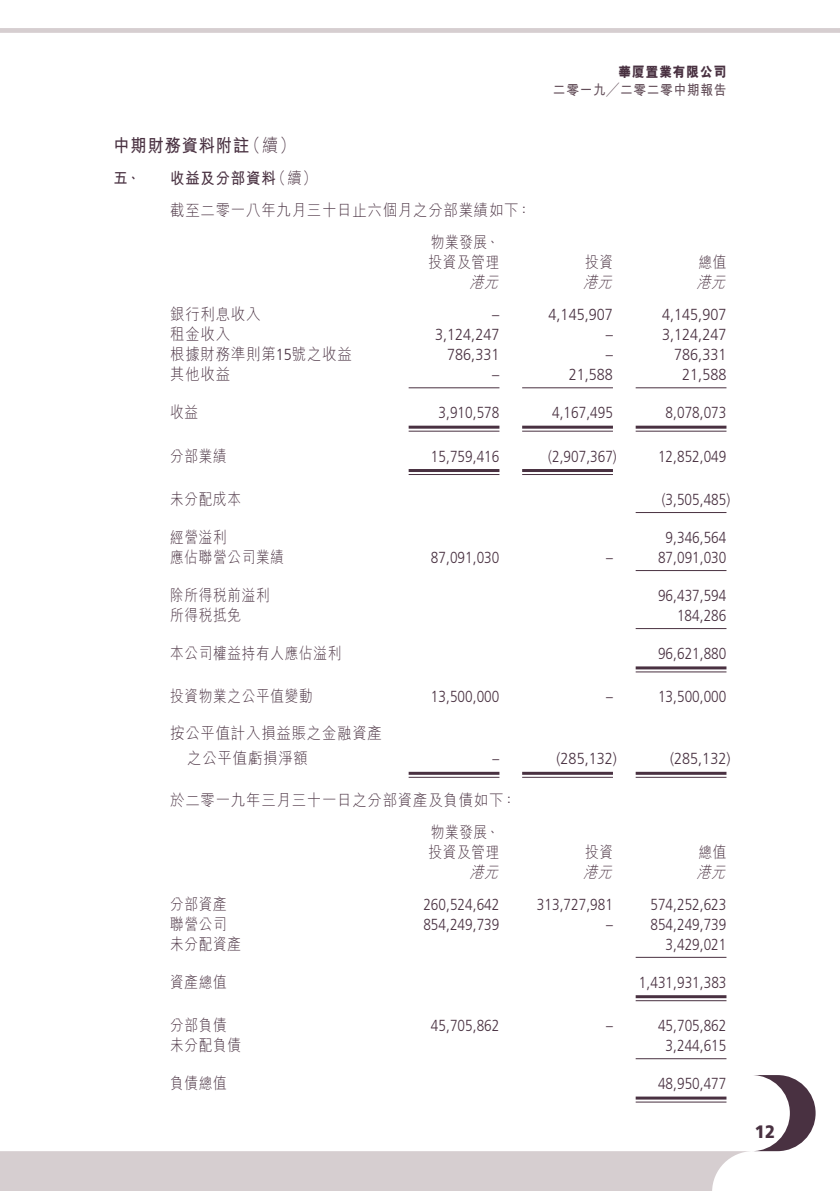
<style>
.page{position:relative;width:840px;height:1191px;background:#fff}
.page>*{position:absolute;margin:0;border:0;box-sizing:border-box;transform-origin:0 0}
.Notes_HD1{font:700 18px "M Hei HK";letter-spacing:.055em;color:#493141;scale:.9 1}
.Notes_HD1-2{font:300 18px "M Hei HK";color:#493141;scale:.9 1}
.t1{font:900 18px "Frutiger LT Std";color:#493141;scale:.9 1}
.Notes{font:300 16px "Frutiger LT Std";letter-spacing:.005em;color:#493141;scale:.85 1}
.Notes-2{font:300 16px "M Hei HK";letter-spacing:.055em;color:#493141;scale:.85 1}
.Notes-3{font:300 16px "M Hei HK";letter-spacing:.055em;color:#493141;scale:.9 1}
.Notes-4{font:300 16px "Frutiger LT Std";letter-spacing:.005em;color:#493141;scale:.9 1}
.Notes-5{font:italic 300 16px "M Hei HK";color:#493141;scale:.85 1}
.Notes_HD1-3{font:700 16px "M Hei HK";letter-spacing:.055em;color:#493141;scale:.9 1}
.Notes_HD1-4{font:300 16px "M Hei HK";color:#493141;scale:.9 1}
.t2{font:700 14px "M Hei HK";letter-spacing:.065em;color:#634e59;scale:.9 1}
.t3{font:800 14px "M Hei HK";letter-spacing:.08em;color:#493141;scale:.9 1}
.s1{font-family:"Frutiger LT Std"}
</style>
<div class="page">
<div style="left:0;top:28px;width:839px;height:5px;background:#d6ced0"></div>
<svg style="left:0;top:1075px;width:815px;height:116px"></svg>
<hr style="left:408px;top:387px;width:91px;height:1px;background:#493141">
<hr style="left:522px;top:387px;width:90px;height:1px;background:#493141">
<hr style="left:635px;top:387px;width:91px;height:1px;background:#493141">
<hr style="left:408px;top:426px;width:91px;height:3px;background:#493141">
<hr style="left:408px;top:431px;width:91px;height:1px;background:#493141">
<hr style="left:522px;top:426px;width:90px;height:3px;background:#493141">
<hr style="left:522px;top:431px;width:90px;height:1px;background:#493141">
<hr style="left:635px;top:426px;width:91px;height:3px;background:#493141">
<hr style="left:635px;top:431px;width:91px;height:1px;background:#493141">
<hr style="left:408px;top:469px;width:91px;height:3px;background:#493141">
<hr style="left:408px;top:474px;width:91px;height:1px;background:#493141">
<hr style="left:522px;top:469px;width:90px;height:3px;background:#493141">
<hr style="left:522px;top:474px;width:90px;height:1px;background:#493141">
<hr style="left:635px;top:512px;width:91px;height:1px;background:#493141">
<hr style="left:635px;top:570px;width:91px;height:1px;background:#493141">
<hr style="left:635px;top:628px;width:91px;height:1px;background:#493141">
<hr style="left:635px;top:666px;width:91px;height:3px;background:#493141">
<hr style="left:635px;top:671px;width:91px;height:1px;background:#493141">
<hr style="left:408px;top:772px;width:91px;height:3px;background:#493141">
<hr style="left:408px;top:777px;width:91px;height:1px;background:#493141">
<hr style="left:522px;top:772px;width:90px;height:3px;background:#493141">
<hr style="left:522px;top:777px;width:90px;height:1px;background:#493141">
<hr style="left:635px;top:772px;width:91px;height:3px;background:#493141">
<hr style="left:635px;top:777px;width:91px;height:1px;background:#493141">
<hr style="left:635px;top:956px;width:91px;height:1px;background:#493141">
<hr style="left:635px;top:995px;width:91px;height:3px;background:#493141">
<hr style="left:635px;top:1000px;width:91px;height:1px;background:#493141">
<hr style="left:635px;top:1058px;width:91px;height:1px;background:#493141">
<hr style="left:635px;top:1096px;width:91px;height:3px;background:#493141">
<hr style="left:635px;top:1101px;width:91px;height:1px;background:#493141">
<p class="t3" style="left:618px;top:64px;width:121px">華厦置業有限公司</p>
<p class="t2" style="left:552px;top:79px;width:194px">二零一九╱二零二零中期報告</p>
<p class="Notes_HD1-2" style="left:244px;top:136px;width:58px">（續(</p>
<p class="Notes_HD1" style="left:113px;top:132px;width:152px">中期財務資料附註</p>
<p class="Notes_HD1-3" style="left:113px;top:167px;width:32px">五、</p>
<p class="Notes_HD1-4" style="left:271px;top:170px;width:52px">（續(</p>
<p class="Notes_HD1-3" style="left:170px;top:167px;width:119px">收益及分部資料</p>
<p class="Notes-3" style="left:170px;top:202px;width:402px">截至二零一八年九月三十日止六個月之分部業績如下：</p>
<p class="Notes-2" style="left:430px;top:234px;width:82px">物業發展、</p>
<p class="Notes-2" style="left:428px;top:254px;width:85px">投資及管理</p>
<p class="Notes-2" style="left:584px;top:254px;width:34px">投資</p>
<p class="Notes-2" style="left:698px;top:254px;width:34px">總值</p>
<p class="Notes-5" style="left:469px;top:274px;width:39px">港元</p>
<p class="Notes-5" style="left:583px;top:274px;width:39px">港元</p>
<p class="Notes-5" style="left:696px;top:274px;width:39px">港元</p>
<p class="Notes-3" style="left:170px;top:306px;width:102px">銀行利息收入</p>
<p class="Notes-4" style="left:492px;top:306px;width:9px">–</p>
<p class="Notes-4" style="left:548px;top:306px;width:73px">4,145,907</p>
<p class="Notes-4" style="left:661px;top:306px;width:73px">4,145,907</p>
<p class="Notes-3" style="left:170px;top:326px;width:68px">租金收入</p>
<p class="Notes-4" style="left:435px;top:326px;width:73px">3,124,247</p>
<p class="Notes-4" style="left:605px;top:326px;width:9px">–</p>
<p class="Notes-4" style="left:661px;top:326px;width:73px">3,124,247</p>
<p class="Notes-3" style="left:170px;top:346px;width:203px">根據財務準則第<span class="s1">15</span>號之收益</p>
<p class="Notes-4" style="left:447px;top:346px;width:60px">786,331</p>
<p class="Notes-4" style="left:605px;top:346px;width:9px">–</p>
<p class="Notes-4" style="left:673px;top:346px;width:60px">786,331</p>
<p class="Notes-3" style="left:170px;top:366px;width:68px">其他收益</p>
<p class="Notes-4" style="left:492px;top:366px;width:9px">–</p>
<p class="Notes-4" style="left:568px;top:366px;width:51px">21,588</p>
<p class="Notes-4" style="left:681px;top:366px;width:51px">21,588</p>
<p class="Notes-2" style="left:170px;top:404px;width:34px">收益</p>
<p class="Notes" style="left:438px;top:404px;width:73px">3,910,578</p>
<p class="Notes" style="left:551px;top:404px;width:73px">4,167,495</p>
<p class="Notes" style="left:665px;top:404px;width:73px">8,078,073</p>
<p class="Notes-2" style="left:170px;top:447px;width:68px">分部業績</p>
<p class="Notes" style="left:431px;top:447px;width:82px">15,759,416</p>
<p class="Notes" style="left:548px;top:447px;width:82px">)2,907,367(</p>
<p class="Notes" style="left:657px;top:447px;width:82px">12,852,049</p>
<p class="Notes-2" style="left:170px;top:491px;width:85px">未分配成本</p>
<p class="Notes" style="left:661px;top:490px;width:82px">)3,505,485(</p>
<p class="Notes-2" style="left:170px;top:529px;width:68px">經營溢利</p>
<p class="Notes" style="left:665px;top:528px;width:73px">9,346,564</p>
<p class="Notes-2" style="left:170px;top:549px;width:135px">應佔聯營公司業績</p>
<p class="Notes" style="left:431px;top:548px;width:82px">87,091,030</p>
<p class="Notes" style="left:605px;top:548px;width:9px">–</p>
<p class="Notes" style="left:657px;top:548px;width:82px">87,091,030</p>
<p class="Notes-2" style="left:170px;top:587px;width:119px">除所得稅前溢利</p>
<p class="Notes" style="left:657px;top:586px;width:82px">96,437,594</p>
<p class="Notes-2" style="left:170px;top:607px;width:85px">所得稅抵免</p>
<p class="Notes" style="left:676px;top:606px;width:60px">184,286</p>
<p class="Notes-2" style="left:170px;top:645px;width:203px">本公司權益持有人應佔溢利</p>
<p class="Notes" style="left:657px;top:644px;width:82px">96,621,880</p>
<p class="Notes-2" style="left:170px;top:688px;width:169px">投資物業之公平值變動</p>
<p class="Notes-3" style="left:170px;top:725px;width:237px">按公平值計入損益賬之金融資產</p>
<p class="Notes" style="left:431px;top:688px;width:82px">13,500,000</p>
<p class="Notes" style="left:605px;top:688px;width:9px">–</p>
<p class="Notes" style="left:657px;top:688px;width:82px">13,500,000</p>
<p class="Notes-3" style="left:187px;top:750px;width:135px">之公平值虧損淨額</p>
<p class="Notes-3" style="left:170px;top:791px;width:385px">於二零一九年三月三十一日之分部資產及負債如下：</p>
<p class="Notes-2" style="left:430px;top:823px;width:82px">物業發展、</p>
<p class="Notes" style="left:492px;top:750px;width:10px">–</p>
<p class="Notes-4" style="left:556px;top:750px;width:69px">)285,132(</p>
<p class="Notes-4" style="left:669px;top:750px;width:69px">)285,132(</p>
<p class="Notes-2" style="left:428px;top:843px;width:85px">投資及管理</p>
<p class="Notes-2" style="left:584px;top:843px;width:34px">投資</p>
<p class="Notes-2" style="left:698px;top:843px;width:34px">總值</p>
<p class="Notes-5" style="left:469px;top:863px;width:39px">港元</p>
<p class="Notes-5" style="left:583px;top:863px;width:39px">港元</p>
<p class="Notes-5" style="left:696px;top:863px;width:39px">港元</p>
<p class="Notes-2" style="left:170px;top:895px;width:68px">分部資產</p>
<p class="Notes" style="left:423px;top:895px;width:91px">260,524,642</p>
<p class="Notes" style="left:536px;top:895px;width:91px">313,727,981</p>
<p class="Notes" style="left:650px;top:895px;width:91px">574,252,623</p>
<p class="Notes-2" style="left:170px;top:915px;width:68px">聯營公司</p>
<p class="Notes" style="left:423px;top:915px;width:91px">854,249,739</p>
<p class="Notes" style="left:605px;top:915px;width:9px">–</p>
<p class="Notes" style="left:650px;top:915px;width:91px">854,249,739</p>
<p class="Notes-2" style="left:170px;top:935px;width:85px">未分配資產</p>
<p class="Notes" style="left:665px;top:935px;width:73px">3,429,021</p>
<p class="Notes-2" style="left:170px;top:973px;width:68px">資產總值</p>
<p class="Notes" style="left:638px;top:973px;width:104px">1,431,931,383</p>
<p class="Notes-2" style="left:170px;top:1017px;width:68px">分部負債</p>
<p class="Notes" style="left:431px;top:1016px;width:82px">45,705,862</p>
<p class="Notes" style="left:605px;top:1016px;width:9px">–</p>
<p class="Notes" style="left:657px;top:1016px;width:82px">45,705,862</p>
<p class="Notes-2" style="left:170px;top:1037px;width:85px">未分配負債</p>
<p class="Notes" style="left:665px;top:1036px;width:73px">3,244,615</p>
<p class="Notes-2" style="left:170px;top:1075px;width:68px">負債總值</p>
<p class="Notes" style="left:657px;top:1074px;width:82px">48,950,477</p>
<p class="t1" style="left:754px;top:1121px;width:24px">12</p>
</div>
